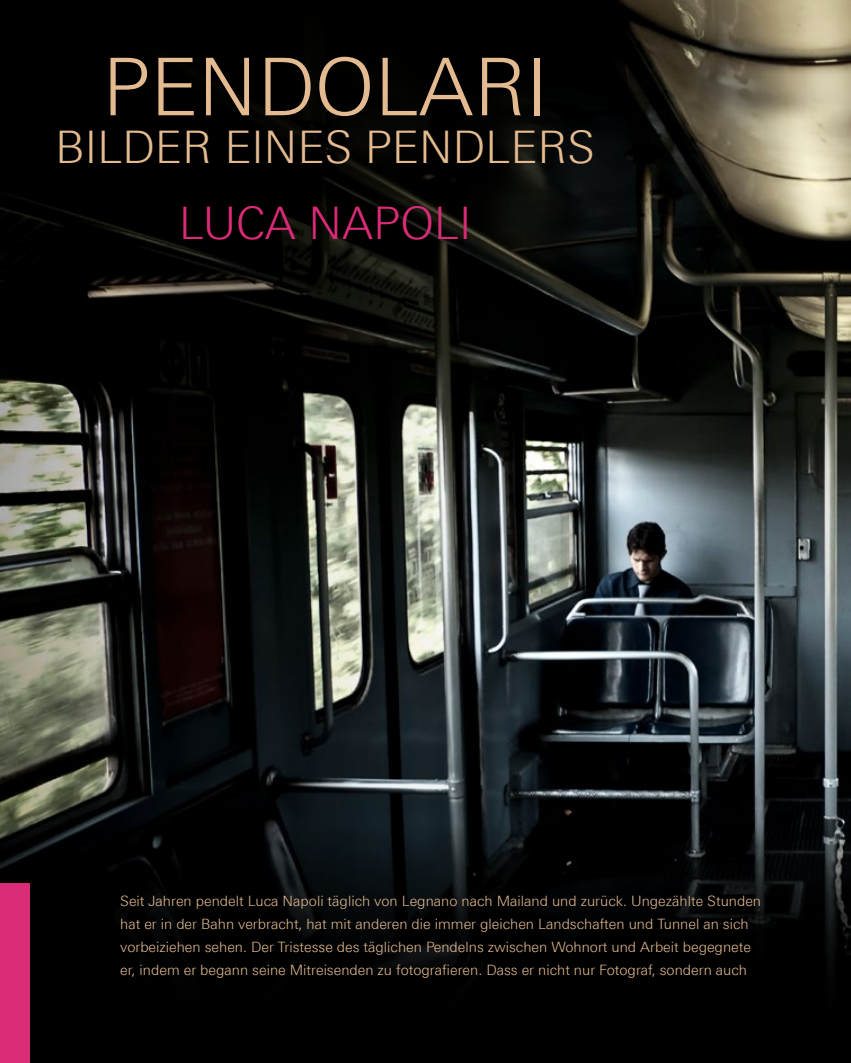
<style>
.page{position:relative;width:851px;height:1063px;background:#fff}
.page>*{position:absolute;margin:0;border:0;box-sizing:border-box;transform-origin:0 0}
.t1{font:300 79.5px "Linotype Univers 330";color:#e4bb90}
.t2{font:300 45px/75.3px "Linotype Univers 330";color:#e4bb90;text-align:center}
.t3{font:300 14.25px/23px "Linotype Univers 330";color:#e4bb90}
.s1{color:#da2b77}
</style>
<div class="page">
<img style="left:0;top:0;width:850px;height:825px">
<div style="left:0;top:825px;width:850px;height:238px;background:#000"></div>
<svg style="left:0;top:0;width:653px;height:320px;background:#050504"></svg>
<div style="left:0;top:883px;width:30px;height:180px;background:#da2b77"></div>
<p class="t1" style="left:102px;top:40px;width:447px">PENDOLARI</p>
<p class="t2" style="left:55px;top:109px;width:541px">BILDER EINES PENDLERS<br><span class="s1">LUCA NAPOLI</span></p>
<p class="t3" style="left:120px;top:889px;width:642px">Seit Jahren pendelt Luca Napoli täglich von Legnano nach Mailand und zurück. Ungezählte Stunden hat er in der Bahn verbracht, hat mit anderen die immer gleichen Landschaften und Tunnel an sich vorbeiziehen sehen. Der Tristesse des täglichen Pendelns zwischen Wohnort und Arbeit begegnete er, indem er begann seine Mitreisenden zu fotografieren. Dass er nicht nur Fotograf, sondern auch</p>
</div>
